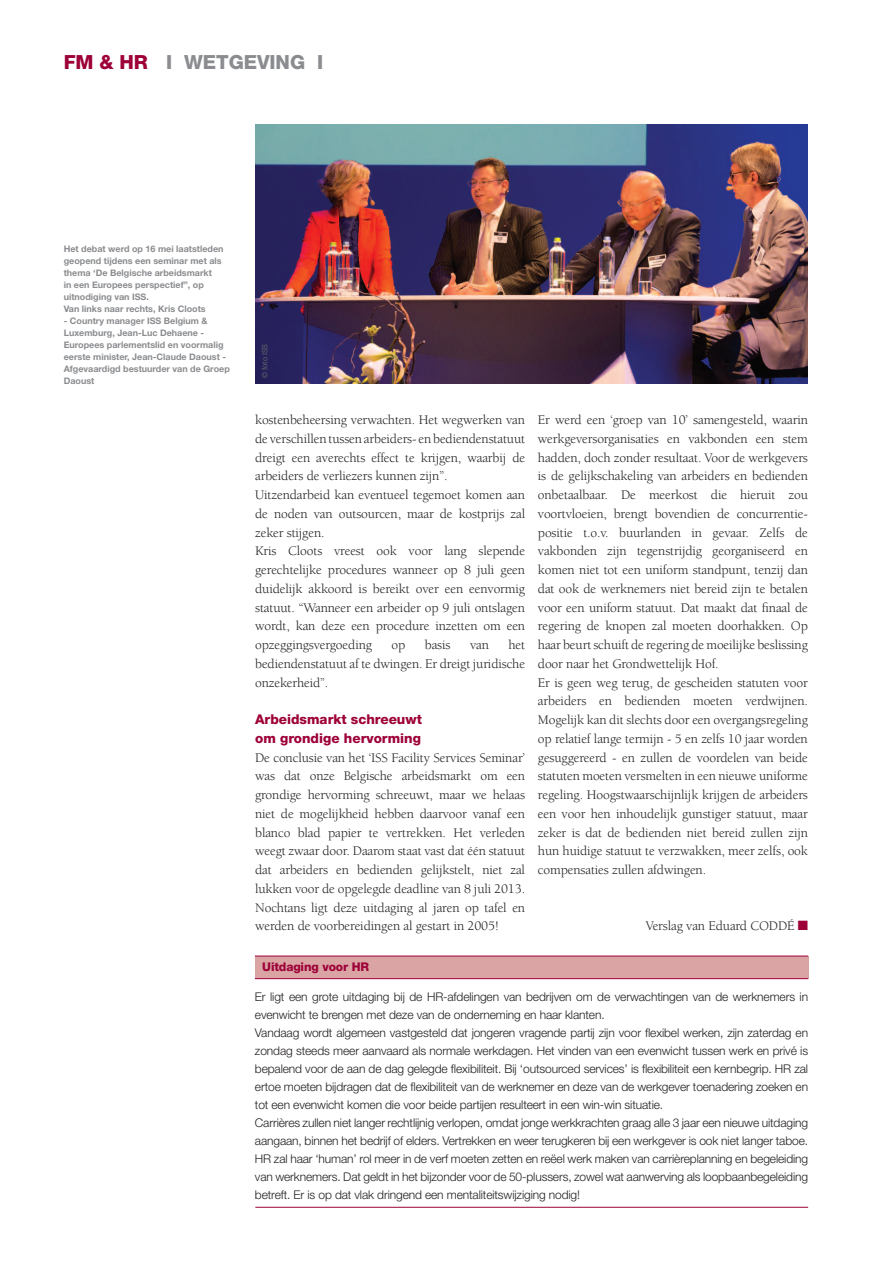
<style>
.page{position:relative;width:893px;height:1263px;background:#fff}
.page>*{position:absolute;margin:0;border:0;box-sizing:border-box;transform-origin:0 0}
.t1{font:800 19.5px "Helvetica Neue LT";letter-spacing:-.005em;color:#8a8c8f}
.t2{font:13.5px/18.8px "Berkeley LT";letter-spacing:-.01em;color:#231f20}
.t3{font:800 13.5px/18.8px "Helvetica Neue LT";color:#9d0138}
.t4{font:300 12px/18px "Helvetica Neue LT";letter-spacing:-.01em;color:#231f20}
.t5{font:800 12px "Helvetica Neue LT";letter-spacing:-.01em;color:#9d0138}
.t6{font:700 9px/12px "Helvetica Neue LT";color:#8a8c8f}
.t7{font:7.5px "Helvetica Neue LT";letter-spacing:-.01em;color:#636366}
.s1{color:#9d0138}
</style>
<div class="page">
<div style="left:255px;top:956px;width:553px;height:23px;background:#daa4a4"></div>
<hr style="left:255px;top:956px;width:553px;height:1px;background:#9d0138">
<hr style="left:255px;top:978px;width:553px;height:1px;background:#9d0138">
<hr style="left:255px;top:1207px;width:553px;height:1px;background:#9d0138">
<img style="left:255px;top:125px;width:553px;height:259px">
<h1 class="t1" style="left:64px;top:50px;width:261px"><span class="s1">FM &amp; HR</span> I Wetgeving I</h1>
<p class="t6" style="left:64px;top:242px;width:161px">Het debat werd op 16 mei laatstleden geopend tijdens een seminar met als thema ‘De Belgische arbeidsmarkt<br>in een Europees perspectief”, op uitnodiging van ISS.<br>Van links naar rechts, Kris Cloots</p>
<p class="t6" style="left:64px;top:314px;width:168px">- Country manager ISS Belgium &amp;<br>Luxemburg, Jean-Luc Dehaene -<br>Europees parlementslid en voormalig eerste minister, Jean-Claude Daoust -<br>Afgevaardigd bestuurder van de Groep<br>Daoust</p>
<p class="t7" style="left:260px;top:378px;width:36px;rotate:-90deg">© foto ISS</p>
<p class="t2" style="left:255px;top:411px;width:272px">kostenbeheersing verwachten. Het wegwerken van de verschillen tussen arbeiders- en bediendenstatuut dreigt een averechts effect te krijgen, waarbij de arbeiders de verliezers kunnen zijn”.<br>Uitzendarbeid kan eventueel tegemoet komen aan de noden van outsourcen, maar de kostprijs zal zeker stijgen.<br>Kris Cloots vreest ook voor lang slepende gerechtelijke procedures wanneer op 8 juli geen duidelijk akkoord is bereikt over een eenvormig statuut. “Wanneer een arbeider op 9 juli ontslagen wordt, kan deze een procedure inzetten om een opzeggingsvergoeding</p>
<p class="t2" style="left:255px;top:636px;width:271px;text-align:justify;text-indent:253px">het bediendenstatuut af te dwingen. Er dreigt juridische onzekerheid”.</p>
<p class="t3" style="left:255px;top:710px;width:168px">Arbeidsmarkt schreeuwt om grondige hervorming</p>
<p class="t2" style="left:255px;top:748px;width:272px;text-align:justify">De conclusie van het ‘ISS Facility Services Seminar’ was dat onze Belgische arbeidsmarkt om een grondige hervorming schreeuwt, maar we helaas niet de mogelijkheid hebben daarvoor vanaf een blanco blad papier te vertrekken. Het verleden weegt zwaar door. Daarom staat vast dat één statuut dat arbeiders en bedienden gelijkstelt, niet zal lukken voor de opgelegde deadline van 8 juli 2013.<br>Nochtans ligt deze uitdaging al jaren op tafel en werden de voorbereidingen al gestart in 2005!</p>
<p class="t2" style="left:391px;top:636px;width:15px">op</p>
<p class="t2" style="left:425px;top:636px;width:27px">basis</p>
<p class="t2" style="left:470px;top:636px;width:20px">van</p>
<p class="t2" style="left:538px;top:411px;width:272px">Er werd een ‘groep van 10’ samengesteld, waarin werkgeversorganisaties en vakbonden een stem hadden, doch zonder resultaat. Voor de werkgevers is de gelijkschakeling van arbeiders en bedienden onbetaalbaar. De meerkost die hieruit zou voortvloeien, brengt bovendien de concurrentie&shy;positie t.o.v. buurlanden in gevaar. Zelfs de vakbonden zijn tegenstrijdig georganiseerd en komen niet tot een uniform standpunt, tenzij dan dat ook de werknemers niet bereid zijn te betalen voor een uniform statuut. Dat maakt dat finaal de regering de knopen zal moeten doorhakken. Op haar beurt schuift de regering de moeilijke beslissing door naar het Grondwettelijk Hof.<br>Er is geen weg terug, de gescheiden statuten voor arbeiders en bedienden moeten verdwijnen.<br>Mogelijk kan dit slechts door een overgangsregeling op relatief lange termijn - 5 en zelfs 10 jaar worden gesuggereerd - en zullen de voordelen van beide statuten moeten versmelten in een nieuwe uniforme regeling. Hoogstwaarschijnlijk krijgen de arbeiders een voor hen inhoudelijk gunstiger statuut, maar zeker is dat de bedienden niet bereid zullen zijn hun huidige statuut te verzwakken, meer zelfs, ook compensaties zullen afdwingen.</p>
<p class="t2" style="left:646px;top:917px;width:124px">Verslag van Eduard Codd</p>
<p class="t2" style="left:787px;top:917px;width:22px">é<span class="s1">■</span></p>
<p class="t5" style="left:262px;top:960px;width:108px">Uitdaging voor HR</p>
<p class="t4" style="left:255px;top:988px;width:555px">Er ligt een grote uitdaging bij de HR-afdelingen van bedrijven om de verwachtingen van de werknemers in evenwicht te brengen met deze van de onderneming en haar klanten.<br>Vandaag wordt algemeen vastgesteld dat jongeren vragende partij zijn voor flexibel werken, zijn zaterdag en zondag steeds meer aanvaard als normale werkdagen. Het vinden van een evenwicht tussen werk en privé is bepalend voor de aan de dag gelegde flexibiliteit. Bij ‘outsourced services’ is flexibiliteit een kernbegrip. HR zal ertoe moeten bijdragen dat de flexibiliteit van de werknemer en deze van de werkgever toenadering zoeken en tot een evenwicht komen die voor beide partijen resulteert in een win-win situatie.<br>Carrières zullen niet langer rechtlijnig verlopen, omdat jonge werkkrachten graag alle 3 jaar een nieuwe uitdaging aangaan, binnen het bedrijf of elders. Vertrekken en weer terugkeren bij een werkgever is ook niet langer taboe.<br>HR zal haar ‘human’ rol meer in de verf moeten zetten en reëel werk maken van carrièreplanning en begeleiding van werknemers. Dat geldt in het bijzonder voor de 50-plussers, zowel wat aanwerving als loopbaanbegeleiding betreft. Er is op dat vlak dringend een mentaliteitswijziging nodig!</p>
</div>
